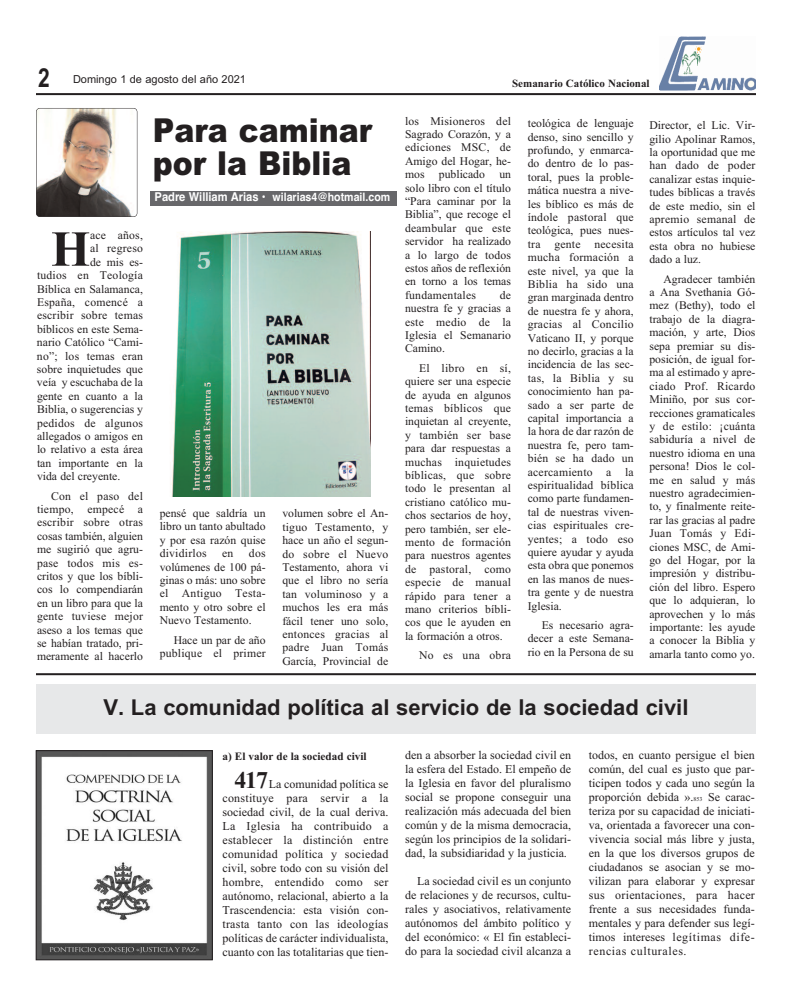
<style>
.page{position:relative;width:792px;height:1008px;background:#fff}
.page>*{position:absolute;margin:0;border:0;box-sizing:border-box;transform-origin:0 0}
.t1{font:700 50.3px "Times New Roman";color:#231f20}
.t2{font:900 33px/33px "Arial";color:#231f20;scale:.91 1}
.t3{font:700 26.2px "Arial";color:#231f20;scale:.8 1}
.t4{font:700 22px "Arial";color:#231f20}
.t5{font:12px/14px "Times New Roman";color:#231f20;text-align:justify}
.t6{font:11.7px/13.4px "Times New Roman";color:#231f20;text-align:justify}
.t7{font:11.7px/13.4px "Times New Roman";letter-spacing:.02em;color:#231f20;text-align:right}
.t8{font:700 11.6px "Helvetica";color:#fff;scale:.92 1}
.t9{font:700 11.2px "Times New Roman";color:#231f20}
.t10{font:11px "Arial";color:#231f20}
.t11{font:700 11px "Times New Roman";color:#231f20}
.s1{font-size:12.1px}
.s2{font-weight:700;font-size:24px}
.s3{font-size:6px}
</style>
<div class="page">
<img style="left:659px;top:37px;width:97px;height:54px">
<hr style="left:36px;top:93px;width:720px;height:2px;background:#231f20">
<hr style="left:36px;top:673px;width:720px;height:2px;background:#231f20">
<img style="left:38px;top:752px;width:172px;height:206px">
<div style="left:36px;top:750px;width:176px;height:210px;border:1px solid #231f20"></div>
<div style="left:36px;top:685px;width:720px;height:49px;background:#e7e8e9"></div>
<img style="left:36px;top:108px;width:100px;height:109px;border-radius:4px">
<div style="left:36px;top:108px;width:101px;height:109px;border:1px solid #231f20;border-radius:4px"></div>
<div style="left:150px;top:191px;width:246px;height:15px;background:#67676a"></div>
<img style="left:170px;top:231px;width:201px;height:265px">
<h3 class="t3" style="left:38px;top:63px;width:16px">2</h3>
<p class="t11" style="left:512px;top:77px;width:139px">Semanario Católico Nacional</p>
<p class="t10" style="left:73px;top:73px;width:175px">Domingo 1 de agosto del año 2021</p>
<h2 class="t2" style="left:153px;top:114px;width:243px">Para caminar por la Biblia</h2>
<p class="t8" style="left:155px;top:190px;width:258px"><span class="s1">Padre William Arias •</span> wilarias4@hotmail.com</p>
<h1 class="t1" style="left:51px;top:219px;width:41px">H</h1>
<p class="t6" style="left:90px;top:228px;width:54px">ace años,</p>
<p class="t7" style="left:90px;top:242px;width:54px">al regreso</p>
<p class="t6" style="left:90px;top:255px;width:54px">de mis es-</p>
<p class="t7" style="left:37px;top:268px;width:108px">tudios en Teología</p>
<p class="t6" style="left:37px;top:282px;width:107px">Bíblica en Salamanca,</p>
<p class="t7" style="left:37px;top:295px;width:108px">España, comencé a</p>
<p class="t7" style="left:37px;top:309px;width:107px">escribir sobre temas</p>
<p class="t6" style="left:37px;top:322px;width:107px">bíblicos en este Sema-</p>
<p class="t6" style="left:37px;top:335px;width:107px">nario Católico “Cami-</p>
<p class="t6" style="left:37px;top:349px;width:107px">no”; los temas eran</p>
<p class="t6" style="left:37px;top:362px;width:108px">sobre inquietudes que</p>
<p class="t6" style="left:37px;top:376px;width:108px">veía y escuchaba de la</p>
<p class="t6" style="left:37px;top:389px;width:108px">gente en cuanto a la</p>
<p class="t6" style="left:37px;top:402px;width:107px">Biblia, o sugerencias y</p>
<p class="t7" style="left:37px;top:416px;width:107px">pedidos de algunos</p>
<p class="t6" style="left:37px;top:429px;width:108px">allegados o amigos en</p>
<p class="t6" style="left:37px;top:443px;width:108px">lo relativo a esta área</p>
<p class="t6" style="left:37px;top:456px;width:108px">tan importante en la</p>
<p class="t6" style="left:37px;top:469px;width:85px">vida del creyente.</p>
<p class="t6" style="left:37px;top:489px;width:108px;text-indent:14px">Con el paso del tiempo, empecé a escribir sobre otras cosas también, alguien me sugirió que agru&shy;pase todos mis es&shy;critos y que los bíbli&shy;cos lo compendiarán en un libro para que la gente tuviese mejor aseso a los temas que se habían tratado, pri&shy;meramente al hacerlo</p>
<p class="t6" style="left:160px;top:506px;width:108px">pensé que saldría un libro un tanto abultado y por esa razón quise dividirlos</p>
<p class="t6" style="left:160px;top:546px;width:108px;text-indent:89px">dos volúmenes de 100 pá&shy;ginas o más: uno sobre el Antiguo Testa&shy;mento y otro sobre el Nuevo Testamento.</p>
<p class="t7" style="left:160px;top:633px;width:108px">Hace un par de año publique el primer</p>
<p class="t6" style="left:222px;top:546px;width:13px">en</p>
<p class="t6" style="left:282px;top:507px;width:108px">volumen sobre el An&shy;tiguo Testamento, y hace un año el segun&shy;do sobre el Nuevo Testamento, ahora vi que el libro no sería tan voluminoso y a muchos les era más fácil tener uno solo, entonces gracias al padre Juan Tomás García, Provincial de</p>
<p class="t6" style="left:405px;top:114px;width:108px">los Misioneros del Sagrado Corazón, y a ediciones MSC, de Amigo del Hogar, he&shy;mos publicado un solo libro con el título “Para caminar por la Biblia”, que recoge el deambular que este servidor ha realizado a lo largo de todos estos años de reflexión en torno a los temas fundamentales</p>
<p class="t6" style="left:405px;top:288px;width:108px;text-indent:95px">de nuestra fe y gracias a este medio de la Iglesia el Semanario Camino.</p>
<p class="t6" style="left:405px;top:361px;width:108px;text-indent:14px">El libro en sí, quiere ser una especie de ayuda en algunos temas bíblicos que inquietan al creyente, y también ser base para dar respuestas a muchas inquietudes bíblicas, que sobre todo le presentan al cristiano católico mu&shy;chos sectarios de hoy, pero también, ser ele&shy;mento de formación para nuestros agentes de pastoral, como especie de manual rápido para tener a mano criterios bíbli&shy;cos que le ayuden en la formación a otros.</p>
<p class="t7" style="left:419px;top:648px;width:94px">No es una obra</p>
<p class="t6" style="left:528px;top:116px;width:108px">teológica de lenguaje denso, sino sencillo y profundo, y enmarca&shy;do dentro de lo pas&shy;toral, pues la proble&shy;mática nuestra a nive&shy;les bíblico es más de índole pastoral que teológica, pues nues&shy;tra gente necesita mucha formación a este nivel, ya que la Biblia ha sido una gran marginada dentro de nuestra fe y ahora, gracias al Concilio Vaticano II, y porque no decirlo, gracias a la incidencia de las sec&shy;tas, la Biblia y su conocimiento han pa&shy;sado a ser parte de capital importancia a la hora de dar razón de nuestra fe, pero tam&shy;bién se ha dado un acercamiento a la espiritualidad bíblica como parte fundamen&shy;tal de nuestras viven&shy;cias espirituales cre&shy;yentes; a todo eso quiere ayudar y ayuda esta obra que ponemos en las manos de nues&shy;tra gente y de nuestra Iglesia.</p>
<p class="t6" style="left:528px;top:618px;width:107px;text-indent:14px">Es necesario agra&shy;decer a este Semana&shy;rio en la Persona de su</p>
<p class="t6" style="left:649px;top:118px;width:108px">Director, el Lic. Vir&shy;gilio Apolinar Ramos, la oportunidad que me han dado de poder canalizar estas inquie&shy;tudes bíblicas a través de este medio, sin el apremio semanal de estos artículos tal vez esta obra no hubiese dado a luz.</p>
<p class="t6" style="left:649px;top:272px;width:108px;text-indent:14px">Agradecer también a Ana Svethania Gó&shy;mez (Bethy), todo el trabajo de la diagra&shy;mación, y arte, Dios sepa premiar su dis&shy;posición, de igual for&shy;ma al estimado y apre&shy;ciado Prof. Ricardo Miniño, por sus cor&shy;recciones gramaticales y de estilo: ¡cuánta sabiduría a nivel de nuestro idioma en una persona! Dios le col&shy;me en salud y más nuestro agradecimien&shy;to, y finalmente reite&shy;rar las gracias al padre Juan Tomás y Edi&shy;ciones MSC, de Ami&shy;go del Hogar, por la impresión y distribu&shy;ción del libro. Espero que lo adquieran, lo aprovechen y lo más importante: les ayude a conocer la Biblia y amarla tanto como yo.</p>
<h3 class="t4" style="left:103px;top:695px;width:587px">V. La comunidad política al servicio de la sociedad civil</h3>
<p class="t9" style="left:222px;top:749px;width:146px">a) El valor de la sociedad civil</p>
<p class="t5" style="left:222px;top:776px;width:168px;text-indent:12px"><span class="s2">417</span>La comunidad política se constituye para servir a la sociedad civil, de la cual deriva.<br>La Iglesia ha contribuido a establecer la distinción entre comunidad política y sociedad civil, sobre todo con su visión del hombre, entendido como ser autónomo, relacional, abierto a la Trascendencia: esta visión con&shy;trasta tanto con las ideologías políticas de carácter individualista, cuanto con las totalitarias que tien-</p>
<p class="t5" style="left:405px;top:748px;width:168px">den a absorber la sociedad civil en la esfera del Estado. El empeño de la Iglesia en favor del pluralismo social se propone conseguir una realización más adecuada del bien común y de la misma democracia, según los principios de la solidari&shy;dad, la subsidiaridad y la justicia.</p>
<p class="t5" style="left:405px;top:874px;width:168px;text-indent:12px">La sociedad civil es un conjunto de relaciones y de recursos, cultu&shy;rales y asociativos, relativamente autónomos del ámbito político y del económico: « El fin estableci&shy;do para la sociedad civil alcanza a</p>
<p class="t5" style="left:589px;top:748px;width:168px">todos, en cuanto persigue el bien común, del cual es justo que par&shy;ticipen todos y cada uno según la proporción debida ».<span class="s3">853</span> Se carac&shy;teriza por su capacidad de iniciati&shy;va, orientada a favorecer una con&shy;vivencia social más libre y justa, en la que los diversos grupos de ciudadanos se asocian y se mo&shy;vilizan para elaborar y expresar sus orientaciones, para hacer frente a sus necesidades funda&shy;mentales y para defender sus legí&shy;timos intereses legítimas dife&shy;rencias culturales.</p>
</div>
